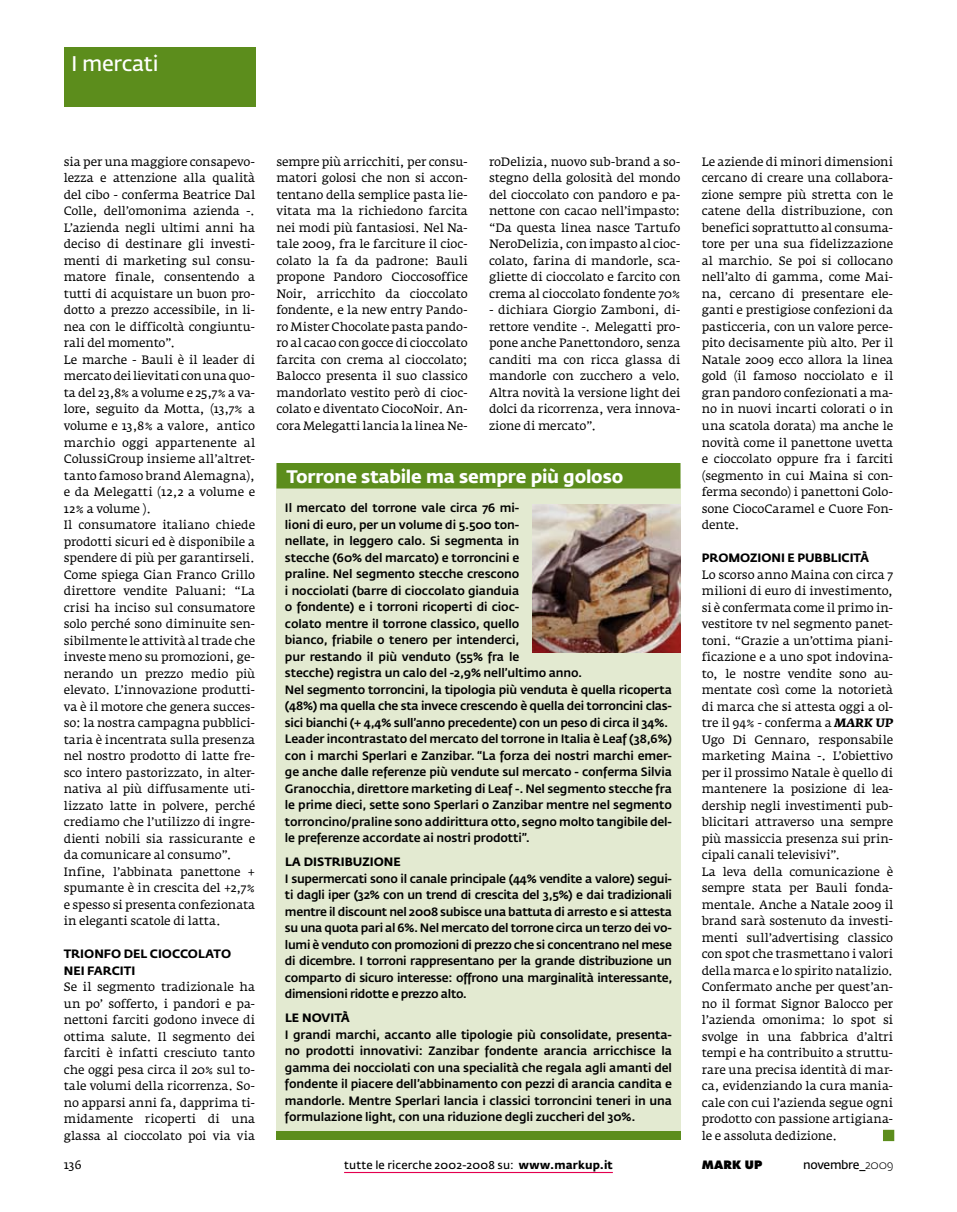
<style>
.page{position:relative;width:957px;height:1212px;background:#fff}
.page>*{position:absolute;margin:0;border:0;box-sizing:border-box;transform-origin:0 0}
.t1{font:600 21px "Fedra Sans Std";letter-spacing:-.015em;color:#fff}
.t2{font:700 18px "Fedra Sans Std";letter-spacing:-.015em;color:#fff}
.t3{font:12px/16.5px "Fedra Serif A Std";letter-spacing:-.01em;color:#000;text-align:justify}
.t4{font:500 12px/16.5px "Fedra Sans Std";letter-spacing:-.01em;color:#000;text-align:justify}
.t5{font:700 12px/16.5px "Fedra Sans Std";color:#000}
.t6{font:600 12px "Fedra Sans Std";letter-spacing:-.025em;color:#000}
.t7{font:12px "Zapf Dingbats";color:#5c8d1c}
.t8{font:600 11.25px "Fedra Sans Std";letter-spacing:.015em;color:#000}
.t9{font:800 11.25px "Futura Std";letter-spacing:.02em;color:#000}
.s1{font-weight:700;font-style:italic}
.s2{font-weight:700}
.s3{font-weight:300}
</style>
<div class="page">
<div style="left:64px;top:47px;width:191px;height:59px;background:#5c8d1c"></div>
<hr style="left:344px;top:1172px;width:269px;height:1px;background:#e3004f">
<div style="left:883px;top:1130px;width:11px;height:11px;border:3px solid #5c8d1c"></div>
<div style="left:276px;top:484px;width:404px;height:651px;background:#e3ead1"></div>
<div style="left:277px;top:464px;width:403px;height:24px;background:#5c8d1c"></div>
<div style="left:276px;top:463px;width:404px;height:25px;border:2px solid #5c8d1c"></div>
<div style="left:276px;top:1131px;width:404px;height:8px;background:#5c8d1c"></div>
<img style="left:532px;top:504px;width:148px;height:149px">
<h1 class="t1" style="left:71px;top:50px;width:89px">I mercati</h1>
<p class="t3" style="left:64px;top:154px;width:193px;text-align:left">sia per una maggiore consapevo&shy;lezza e attenzione alla qualità del cibo - conferma Beatrice Dal<br>Colle, dell’omonima azienda -.<br>L’azienda negli ultimi anni ha deciso di destinare gli investi&shy;menti di marketing sul consu&shy;matore finale, consentendo a tutti di acquistare un buon pro&shy;dotto a prezzo accessibile, in li&shy;nea con le difficoltà congiuntu&shy;rali del momento”.<br>Le marche - Bauli è il leader di mercato dei lievitati con una quo&shy;ta del 23,8% a volume e 25,7% a va&shy;lore, seguito da Motta, (13,7% a volume e 13,8% a valore, antico marchio oggi appartenente al<br>ColussiGroup insieme all’altret&shy;tanto famoso brand Alemagna), e da Melegatti (12,2 a volume e<br>12% a volume ).<br>Il consumatore italiano chiede prodotti sicuri ed è disponibile a spendere di più per garantirseli.<br>Come spiega Gian Franco Grillo direttore vendite Paluani: “La crisi ha inciso sul consumatore solo perché sono diminuite sen&shy;sibilmente le attività al trade che investe meno su promozioni, ge&shy;nerando un prezzo medio più elevato. L’innovazione produtti&shy;va è il motore che genera succes&shy;so: la nostra campagna pubblici&shy;taria è incentrata sulla presenza nel nostro prodotto di latte fre&shy;sco intero pastorizzato, in alter&shy;nativa al più diffusamente uti&shy;lizzato latte in polvere, perché crediamo che l’utilizzo di ingre&shy;dienti nobili sia rassicurante e da comunicare al consumo”.<br>Infine, l’abbinata panettone + spumante è in crescita del +2,7% e spesso si presenta confezionata in eleganti scatole di latta.</p>
<p class="t5" style="left:64px;top:945px;width:169px">TRIONFO DEL CIOCCOLATO<br>NEI FARCITI</p>
<p class="t3" style="left:64px;top:979px;width:193px">Se il segmento tradizionale ha un po’ sofferto, i pandori e pa&shy;nettoni farciti godono invece di ottima salute. Il segmento dei farciti è infatti cresciuto tanto che oggi pesa circa il 20% sul to&shy;tale volumi della ricorrenza. So&shy;no apparsi anni fa, dapprima ti&shy;midamente ricoperti di una glassa al cioccolato poi via via</p>
<p class="t3" style="left:276px;top:154px;width:193px">sempre più arricchiti, per consu&shy;matori golosi che non si accon&shy;tentano della semplice pasta lie&shy;vitata ma la richiedono farcita nei modi più fantasiosi. Nel Na&shy;tale 2009, fra le farciture il cioc&shy;colato la fa da padrone: Bauli propone Pandoro Cioccosoffice Noir, arricchito da cioccolato fondente, e la new entry Pando&shy;ro Mister Chocolate pasta pando&shy;ro al cacao con gocce di cioccolato farcita con crema al cioccolato; Balocco presenta il suo classico mandorlato vestito però di cioc&shy;colato e diventato CiocoNoir. An&shy;cora Melegatti lancia la linea Ne-</p>
<p class="t3" style="left:489px;top:154px;width:193px">roDelizia, nuovo sub-brand a so&shy;stegno della golosità del mondo del cioccolato con pandoro e pa&shy;nettone con cacao nell’impasto: “Da questa linea nasce Tartufo NeroDelizia, con impasto al cioc&shy;colato, farina di mandorle, sca&shy;gliette di cioccolato e farcito con crema al cioccolato fondente 70%</p>
<p class="t3" style="left:489px;top:302px;width:193px">- dichiara Giorgio Zamboni, di&shy;rettore vendite -. Melegatti pro&shy;pone anche Panettondoro, senza canditi ma con ricca glassa di mandorle con zucchero a velo.<br>Altra novità la versione light dei dolci da ricorrenza, vera innova&shy;zione di mercato”.</p>
<h2 class="t2" style="left:286px;top:465px;width:338px">TORRONE STABILE MA SEMPRE PIÙ GOLOSO</h2>
<p class="t4" style="left:285px;top:500px;width:388px;text-align:left">Il mercato del torrone vale circa 76 mi-<br>lioni di euro, per un volume di 5.500 ton-<br>nellate, in leggero calo. Si segmenta in<br>stecche (60% del marcato) e torroncini e<br>praline. Nel segmento stecche crescono<br>i nocciolati (barre di cioccolato gianduia<br>o fondente) e i torroni ricoperti di cioc-<br>colato mentre il torrone classico, quello<br>bianco, friabile o tenero per intenderci,<br>pur restando il più venduto (55% fra le<br>stecche) registra un calo del -2,9% nell’ultimo anno.<br>Nel segmento torroncini, la tipologia più venduta è quella ricoperta (48%) ma quella che sta invece crescendo è quella dei torroncini clas&shy;sici bianchi (+ 4,4% sull’anno precedente) con un peso di circa il 34%.<br>Leader incontrastato del mercato del torrone in Italia è Leaf (38,6%) con i marchi Sperlari e Zanzibar. “La forza dei nostri marchi emer&shy;ge anche dalle referenze più vendute sul mercato - conferma Silvia Granocchia, direttore marketing di Leaf -. Nel segmento stecche fra le prime dieci, sette sono Sperlari o Zanzibar mentre nel segmento torroncino/praline sono addirittura otto, segno molto tangibile del&shy;le preferenze accordate ai nostri prodotti”.</p>
<p class="t5" style="left:285px;top:854px;width:117px">LA DISTRI BUZIONE</p>
<p class="t4" style="left:285px;top:870px;width:389px">I supermercati sono il canale principale (44% vendite a valore) segui&shy;ti dagli iper (32% con un trend di crescita del 3,5%) e dai tradizionali mentre il discount nel 2008 subisce una battuta di arresto e si attesta su una quota pari al 6%. Nel mercato del torrone circa un terzo dei vo&shy;lumi è venduto con promozioni di prezzo che si concentrano nel mese di dicembre. I torroni rappresentano per la grande distribuzione un comparto di sicuro interesse: offrono una marginalità interessante, dimensioni ridotte e prezzo alto.</p>
<p class="t5" style="left:285px;top:1010px;width:66px">LE NOVITÀ</p>
<p class="t4" style="left:285px;top:1026px;width:388px">I grandi marchi, accanto alle tipologie più consolidate, presenta&shy;no prodotti innovativi: Zanzibar fondente arancia arricchisce la gamma dei nocciolati con una specialità che regala agli amanti del fondente il piacere dell’abbinamento con pezzi di arancia candita e mandorle. Mentre Sperlari lancia i classici torroncini teneri in una formulazione light, con una riduzione degli zuccheri del 30%.</p>
<p class="t3" style="left:702px;top:154px;width:193px">Le aziende di minori dimensioni cercano di creare una collabora&shy;zione sempre più stretta con le catene della distribuzione, con benefici soprattutto al consuma&shy;tore per una sua fidelizzazione al marchio. Se poi si collocano nell’alto di gamma, come Mai&shy;na, cercano di presentare ele&shy;ganti e prestigiose confezioni da pasticceria, con un valore perce&shy;pito decisamente più alto. Per il Natale 2009 ecco allora la linea gold (il famoso nocciolato e il gran pandoro confezionati a ma&shy;no in nuovi incarti colorati o in una scatola dorata) ma anche le novità come il panettone uvetta e cioccolato oppure fra i farciti (segmento in cui Maina si con&shy;ferma secondo) i panettoni Golo&shy;sone CiocoCaramel e Cuore Fon&shy;dente.</p>
<p class="t5" style="left:702px;top:549px;width:136px">PROMOZIONI E PUBBLICI</p>
<p class="t5" style="left:853px;top:549px;width:17px">TÀ</p>
<p class="t3" style="left:702px;top:566px;width:193px;text-align:left">Lo scorso anno Maina con circa 7 milioni di euro di investimento, si è confermata come il primo in&shy;vestitore tv nel segmento panet&shy;toni. “Grazie a un’ottima piani&shy;ficazione e a uno spot indovina&shy;to, le nostre vendite sono au&shy;mentate così come la notorietà di marca che si attesta oggi a ol&shy;tre il 94% - conferma a <span class="s1">Mark Up<br></span>Ugo Di Gennaro, responsabile marketing Maina -. L’obiettivo per il prossimo Natale è quello di mantenere la posizione di lea&shy;dership negli investimenti pub&shy;blicitari attraverso una sempre più massiccia presenza sui prin&shy;cipali canali televisivi”.<br>La leva della comunicazione è sempre stata per Bauli fonda&shy;mentale. Anche a Natale 2009 il brand sarà sostenuto da investi&shy;menti sull’advertising classico con spot che trasmettano i valori della marca e lo spirito natalizio.<br>Confermato anche per quest’an&shy;no il format Signor Balocco per l’azienda omonima: lo spot si svolge in una fabbrica d’altri tempi e ha contribuito a struttu&shy;rare una precisa identità di mar&shy;ca, evidenziando la cura mania&shy;cale con cui l’azienda segue ogni prodotto con passione artigiana&shy;le e assoluta dedizione.</p>
<p class="t7" style="left:884px;top:1130px;width:11px">■</p>
<p class="t3" style="left:64px;top:1156px;width:19px">136</p>
<p class="t8" style="left:344px;top:1158px;width:270px">tutte le ricerche 2002-2008 su: <span class="s2">WWW.MARKUP.IT</span></p>
<p class="t9" style="left:702px;top:1158px;width:62px">MARK UP</p>
<p class="t6" style="left:803px;top:1157px;width:92px">novembre_<span class="s3">2009</span></p>
</div>
